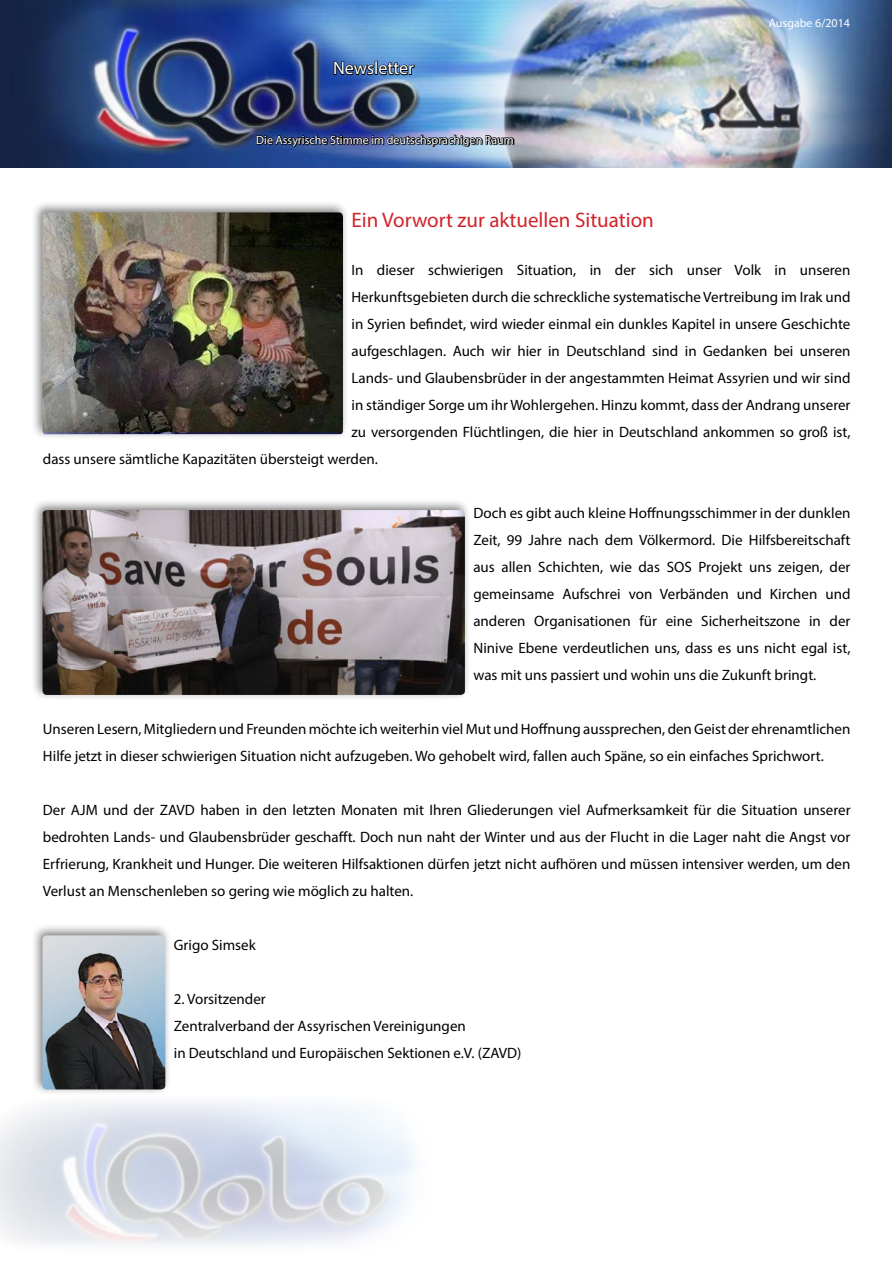
<style>
.page{position:relative;width:893px;height:1263px;background:#fff}
.page>*{position:absolute;margin:0;border:0;box-sizing:border-box;transform-origin:0 0}
.t1{font:21px "Myriad Pro";color:#d2232a}
.t2{font:18px "Myriad Pro";color:#fff}
.t3{font:15px/27px "Myriad Pro";color:#000;text-align:justify}
.t4{font:12px "Myriad Pro";color:#fff}
</style>
<div class="page">
<img style="left:0;top:0;width:892px;height:167px">
<img style="left:0;top:1102px;width:415px;height:144px">
<img style="left:256px;top:130px;width:258px;height:18px">
<svg style="left:333px;top:52px;width:82px;height:40px;background:#416393"></svg>
<div style="left:30px;top:200px;width:319px;height:240px;background:#000;opacity:.5"></div>
<img style="left:43px;top:212px;width:300px;height:222px">
<div style="left:30px;top:498px;width:441px;height:203px;background:#000;opacity:.5"></div>
<img style="left:43px;top:510px;width:422px;height:185px">
<div style="left:30px;top:923px;width:141px;height:173px;background:#000;opacity:.5"></div>
<img style="left:43px;top:935px;width:122px;height:154px">
<p class="t2" style="left:333px;top:57px;width:83px">Newsletter</p>
<p class="t4" style="left:256px;top:132px;width:259px">Die Assyrische Stimme im deutschsprachigen Raum</p>
<p class="t4" style="left:769px;top:15px;width:83px">Ausgabe 6/2014</p>
<h1 class="t1" style="left:351px;top:207px;width:304px">Ein Vorwort zur aktuellen Situation</h1>
<p class="t3" style="left:351px;top:256px;width:500px">In dieser schwierigen Situation, in der sich unser Volk in unseren</p>
<p class="t3" style="left:351px;top:283px;width:500px">Herkunftsgebieten durch die schreckliche systematische Vertreibung im Irak und</p>
<p class="t3" style="left:351px;top:310px;width:500px">in Syrien befindet, wird wieder einmal ein dunkles Kapitel in unsere Geschichte</p>
<p class="t3" style="left:351px;top:337px;width:500px">aufgeschlagen. Auch wir hier in Deutschland sind in Gedanken bei unseren</p>
<p class="t3" style="left:351px;top:364px;width:500px">Lands- und Glaubensbrüder in der angestammten Heimat Assyrien und wir sind</p>
<p class="t3" style="left:351px;top:391px;width:500px">in ständiger Sorge um ihr Wohlergehen. Hinzu kommt, dass der Andrang unserer</p>
<p class="t3" style="left:351px;top:418px;width:500px">zu versorgenden Flüchtlingen, die hier in Deutschland ankommen so groß ist,</p>
<p class="t3" style="left:43px;top:445px;width:337px">dass unsere sämtliche Kapazitäten übersteigt werden.</p>
<p class="t3" style="left:473px;top:499px;width:379px">Doch es gibt auch kleine Hoffnungsschimmer in der dunklen Zeit, 99 Jahre nach dem Völkermord. Die Hilfsbereitschaft aus allen Schichten, wie das SOS Projekt uns zeigen, der gemeinsame Aufschrei von Verbänden und Kirchen und anderen Organisationen für eine Sicherheitszone in der Ninive Ebene verdeutlichen uns, dass es uns nicht egal ist, was mit uns passiert und wohin uns die Zukunft bringt.</p>
<p class="t3" style="left:43px;top:715px;width:809px">Unseren Lesern, Mitgliedern und Freunden möchte ich weiterhin viel Mut und Hoffnung aussprechen, den Geist der ehrenamtlichen<br>Hilfe jetzt in dieser schwierigen Situation nicht aufzugeben. Wo gehobelt wird, fallen auch Späne, so ein einfaches Sprichwort.</p>
<p class="t3" style="left:43px;top:796px;width:809px">Der AJM und der ZAVD haben in den letzten Monaten mit Ihren Gliederungen viel Aufmerksamkeit für die Situation unserer bedrohten Lands- und Glaubensbrüder geschafft. Doch nun naht der Winter und aus der Flucht in die Lager naht die Angst vor Erfrierung, Krankheit und Hunger. Die weiteren Hilfsaktionen dürfen jetzt nicht aufhören und müssen intensiver werden, um den Verlust an Menschenleben so gering wie möglich zu halten.</p>
<p class="t3" style="left:174px;top:931px;width:83px">Grigo Simsek</p>
<p class="t3" style="left:174px;top:985px;width:349px;text-align:left">2. Vorsitzender<br>Zentralverband der Assyrischen Vereinigungen<br>in Deutschland und Europäischen Sektionen e.V. (ZAVD)</p>
</div>
